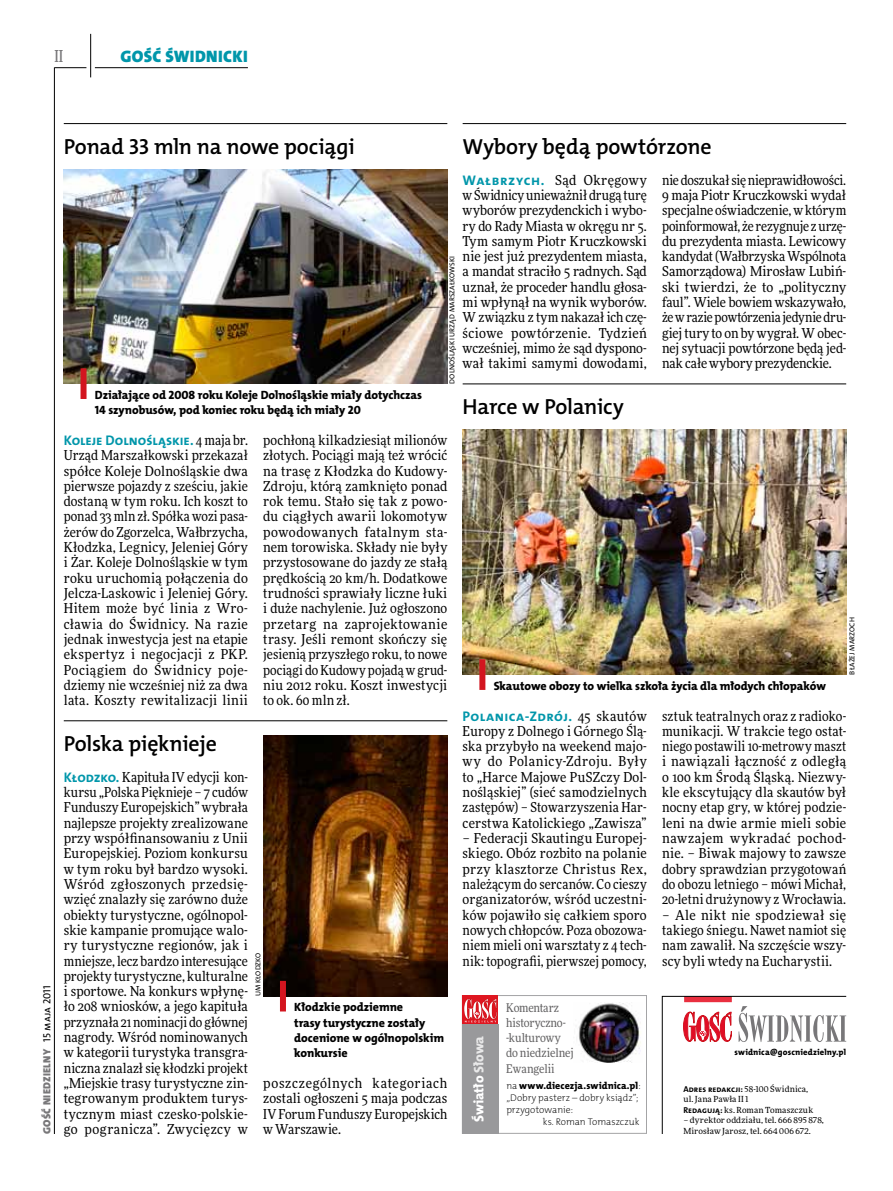
<style>
.page{position:relative;width:893px;height:1191px;background:#fff}
.page>*{position:absolute;margin:0;border:0;box-sizing:border-box;transform-origin:0 0}
.t1{font:21.9px "The Mix HP6 Se Bld";letter-spacing:-.01em;color:#000}
.t2{font:16.65px "The Mix HP9 Blk";letter-spacing:.02em;color:#0096aa}
.t3{font:500 16.5px "Freeday Narrow";color:#787779;scale:.9 1}
.t4{font:13.95px "The Mix HP7 Bld";letter-spacing:.005em;color:#0096aa}
.t5{font:13.95px "The Mix HP7 Bld";letter-spacing:.025em;color:#0096aa}
.t6{font:13.8px "The Mix HP8 Ex Bld";letter-spacing:-.01em;color:#fff}
.t7{font:13.65px/15.3px "Freeday Narrow News";letter-spacing:.01em;color:#000;text-align:justify}
.t8{font:12px/15.3px "The Mix HP8 Ex Bld";letter-spacing:-.005em;color:#000}
.t9{font:12px/15.1px "Freeday Narrow News";letter-spacing:-.005em;color:#616061}
.t10{font:10.5px "The Mix HP9 Blk";letter-spacing:.025em;color:#787779}
.t11{font:9.9px "The Mix HP8 Ex Bld";letter-spacing:.005em;color:#000}
.t12{font:9.75px/12px "The Mix HP2 Ex Lig";letter-spacing:-.005em;color:#000}
.t13{font:8.55px "The Mix HP8 Ex Bld";letter-spacing:.015em;color:#000}
.t14{font:8.4px/10.5px "Freeday News";letter-spacing:.015em;color:#000}
.t15{font:7.2px "The Mix HP5 Plain";letter-spacing:.015em;color:#000}
.s1{font-family:"The Mix HP5 Plain";color:#000}
.s2{font-family:"The Mix HP7 Bld";font-size:13.95px;color:#0096aa}
.s3{font-family:"Freeday Narrow News";font-size:13.65px;color:#000}
.s4{color:#e9e9e9}
.s5{font-family:"The Mix HP2 Ex Lig";font-size:9.75px}
.s6{font-family:"The Mix HP7 Bld";font-size:8.55px}
</style>
<div class="page">
<hr style="left:54px;top:67px;width:1px;height:1067px;background:#000">
<hr style="left:90px;top:34px;width:1px;height:43px;background:#000">
<hr style="left:54px;top:67px;width:32px;height:1px;background:#000">
<hr style="left:95px;top:67px;width:153px;height:1px;background:#000">
<svg style="left:662px;top:996px;width:185px;height:138px"></svg>
<div style="left:462px;top:995px;width:185px;height:138px;border:1px solid #a4a4a6"></div>
<img style="left:578px;top:1002px;width:63px;height:60px">
<div style="left:462px;top:1024px;width:37px;height:109px;background:#99999b"></div>
<div style="left:462px;top:995px;width:36px;height:29px;background:#df1620"></div>
<svg style="left:464px;top:999px;width:33px;height:24px"></svg>
<hr style="left:64px;top:123px;width:383px;height:1px;background:#000">
<img style="left:64px;top:169px;width:383px;height:215px">
<div style="left:81px;top:368px;width:6px;height:31px;background:#d3151f"></div>
<hr style="left:64px;top:720px;width:383px;height:1px;background:#000">
<img style="left:263px;top:736px;width:184px;height:260px">
<div style="left:280px;top:981px;width:6px;height:30px;background:#d3151f"></div>
<hr style="left:463px;top:123px;width:383px;height:1px;background:#000">
<hr style="left:463px;top:384px;width:383px;height:1px;background:#000">
<img style="left:463px;top:429px;width:383px;height:245px">
<div style="left:479px;top:659px;width:6px;height:31px;background:#d3151f"></div>
<p class="t3" style="left:54px;top:46px;width:11px">II</p>
<p class="t2" style="left:120px;top:46px;width:129px">GOŚĆ ŚWIDNICKI</p>
<p class="t10" style="left:40px;top:1134px;width:150px;rotate:-90deg">GOŚĆ NIEDZIELNY <span class="s1">15 maja 2011</span></p>
<h1 class="t1" style="left:463px;top:132px;width:251px">Wybory będą powtórzone</h1>
<p class="t7" style="left:463px;top:172px;width:186px"><span class="s2">Wałbrzych.</span> Sąd Okręgowy w Świdnicy unieważnił drugą turę wyborów prezydenckich i wybo&shy;ry do Rady Miasta w okręgu nr 5.<br>Tym samym Piotr Kruczkowski nie jest już prezydentem miasta, a mandat straciło 5 radnych. Sąd uznał, że proceder handlu głosa&shy;mi wpłynął na wynik wyborów.<br>W związku z tym nakazał ich czę&shy;ściowe powtórzenie. Tydzień wcześniej, mimo że sąd dyspono&shy;wał takimi samymi dowodami,</p>
<p class="t7" style="left:662px;top:172px;width:186px">nie doszukał się nieprawidłowości.<br>9 maja Piotr Kruczkowski wydał specjalne oświadczenie, w którym poinformował, że rezygnuje z urzę&shy;du prezydenta miasta. Lewicowy kandydat (Wałbrzyska Wspólnota Samorządowa) Mirosław Lubiń&shy;ski twierdzi, że to „polityczny faul”. Wiele bowiem wskazywało, że w razie powtórzenia jedynie dru&shy;giej tury to on by wygrał. W obec&shy;nej sytuacji powtórzone będą jed&shy;nak całe wybory prezydenckie.</p>
<h1 class="t1" style="left:463px;top:393px;width:163px">Harce w Polanicy</h1>
<h1 class="t1" style="left:64px;top:132px;width:293px">Ponad 33 mln na nowe pociągi</h1>
<p class="t15" style="left:447px;top:383px;width:129px;rotate:-90deg">Dolnośląski Urząd Marszałkowski</p>
<p class="t8" style="left:95px;top:387px;width:329px">Działające od 2008 roku Koleje Dolnośląskie miały dotychczas<br>14 szynobusów, pod koniec roku będą ich miały 20</p>
<p class="t4" style="left:64px;top:431px;width:186px">Koleje Dolnośląskie. <span class="s3">4 maja br.</span></p>
<p class="t7" style="left:64px;top:447px;width:186px">Urząd Marszałkowski przekazał spółce Koleje Dolnośląskie dwa pierwsze pojazdy z sześciu, jakie dostaną w tym roku. Ich koszt to ponad 33 mln zł. Spółka wozi pasa&shy;żerów do Zgorzelca, Wałbrzycha, Kłodzka, Legnicy, Jeleniej Góry i Żar. Koleje Dolnośląskie w tym roku uruchomią połączenia do Jelcza-Laskowic i Jeleniej Góry.<br>Hitem może być linia z Wro&shy;cławia do Świdnicy. Na razie jednak inwestycja jest na etapie ekspertyz i negocjacji z PKP.<br>Pociągiem do Świdnicy poje&shy;dziemy nie wcześniej niż za dwa lata. Koszty rewitalizacji linii</p>
<p class="t7" style="left:263px;top:432px;width:186px">pochłoną kilkadziesiąt milionów złotych. Pociągi mają też wrócić na trasę z Kłodzka do Kudowy-Zdroju, którą zamknięto ponad rok temu. Stało się tak z powo&shy;du ciągłych awarii lokomotyw powodowanych fatalnym sta&shy;nem torowiska. Składy nie były przystosowane do jazdy ze stałą prędkością 20 km/h. Dodatkowe trudności sprawiały liczne łuki i duże nachylenie. Już ogłoszono przetarg na zaprojektowanie trasy. Jeśli remont skończy się jesienią przyszłego roku, to nowe pociągi do Kudowy pojadą w grud&shy;niu 2012 roku. Koszt inwestycji to ok. 60 mln zł.</p>
<p class="t15" style="left:847px;top:674px;width:59px;rotate:-90deg">Błażej Marzoch</p>
<p class="t8" style="left:494px;top:678px;width:334px">Skautowe obozy to wielka szkoła życia dla młodych chłopaków</p>
<h1 class="t1" style="left:64px;top:729px;width:155px">Polska pięknieje</h1>
<p class="t7" style="left:64px;top:769px;width:186px"><span class="s2">Kłodzko.</span> Kapituła IV edycji kon&shy;kursu „Polska Pięknieje – 7 cudów Funduszy Europejskich” wybrała najlepsze projekty zrealizowane przy współfinansowaniu z Unii Europejskiej. Poziom konkursu w tym roku był bardzo wysoki.<br>Wśród zgłoszonych przedsię&shy;wzięć znalazły się zarówno duże obiekty turystyczne, ogólnopol&shy;skie kampanie promujące walo&shy;ry turystyczne regionów, jak i mniejsze, lecz bardzo interesujące projekty turystyczne, kulturalne i sportowe. Na konkurs wpłynę&shy;ło 208 wniosków, a jego kapituła przyznała 21 nominacji do głównej nagrody. Wśród nominowanych w kategorii turystyka transgra&shy;niczna znalazł się kłodzki projekt „Miejskie trasy turystyczne zin&shy;tegrowanym produktem turys&shy;tycznym miast czesko-polskie&shy;go pogranicza”. Zwycięzcy w</p>
<p class="t15" style="left:254px;top:996px;width:45px;rotate:-90deg">UM Kłodzko</p>
<p class="t8" style="left:294px;top:1000px;width:151px">Kłodzkie podziemne<br>trasy turystyczne zostały docenione w ogólnopolskim konkursie</p>
<p class="t7" style="left:263px;top:1075px;width:186px">poszczególnych kategoriach zostali ogłoszeni 5 maja podczas IV Forum Funduszy Europejskich w Warszawie.</p>
<p class="t5" style="left:463px;top:707px;width:186px">Polanica-Zdrój. <span class="s3">45 skautów</span></p>
<p class="t7" style="left:463px;top:723px;width:186px">Europy z Dolnego i Górnego Ślą&shy;ska przybyło na weekend majo&shy;wy do Polanicy-Zdroju. Były to „Harce Majowe PuSZczy Dol&shy;nośląskiej” (sieć samodzielnych zastępów) – Stowarzyszenia Har&shy;cerstwa Katolickiego „Zawisza”</p>
<p class="t7" style="left:463px;top:830px;width:186px">– Federacji Skautingu Europej&shy;skiego. Obóz rozbito na polanie przy klasztorze Christus Rex, należącym do sercanów. Co cieszy organizatorów, wśród uczestni&shy;ków pojawiło się całkiem sporo nowych chłopców. Poza obozowa&shy;niem mieli oni warsztaty z 4 tech&shy;nik: topografii, pierwszej pomocy,</p>
<p class="t6" style="left:470px;top:1122px;width:88px;rotate:-90deg">Światło <span class="s4">Słowa</span></p>
<p class="t9" style="left:506px;top:1000px;width:69px">Komentarz historyczno--kulturowy do niedzielnej<br>Ewangelii</p>
<p class="t11" style="left:506px;top:1079px;width:136px"><span class="s5">na</span> www.diecezja.swidnica.pl<span class="s5">:</span></p>
<p class="t12" style="left:506px;top:1091px;width:134px">„Dobry pasterz – dobry ksiądz”; przygotowanie:</p>
<p class="t12" style="left:543px;top:1115px;width:98px">ks. Roman Tomaszczuk</p>
<p class="t7" style="left:662px;top:708px;width:186px">sztuk teatralnych oraz z radioko&shy;munikacji. W trakcie tego ostat&shy;niego postawili 10-metrowy maszt i nawiązali łączność z odległą o 100 km Środą Śląską. Niezwy&shy;kle ekscytujący dla skautów był nocny etap gry, w której podzie&shy;leni na dwie armie mieli sobie nawzajem wykradać pochod&shy;nie. – Biwak majowy to zawsze dobry sprawdzian przygotowań do obozu letniego – mówi Michał, 20-letni drużynowy z Wrocławia.</p>
<p class="t7" style="left:662px;top:907px;width:186px">– Ale nikt nie spodziewał się takiego śniegu. Nawet namiot się nam zawalił. Na szczęście wszy&shy;scy byli wtedy na Eucharystii.</p>
<p class="t13" style="left:735px;top:1047px;width:113px">swidnica@goscniedzielny.pl</p>
<p class="t14" style="left:683px;top:1083px;width:131px"><span class="s6">Adres redakcji:</span> 58-100 Świdnica, ul. Jana Pawła II 1<br><span class="s6">Redagują:</span> ks. Roman Tomaszczuk</p>
<p class="t14" style="left:683px;top:1115px;width:142px">– dyrektor oddziału, tel. 666 895 878,<br>Mirosław Jarosz, tel. 664 006 672.</p>
</div>
